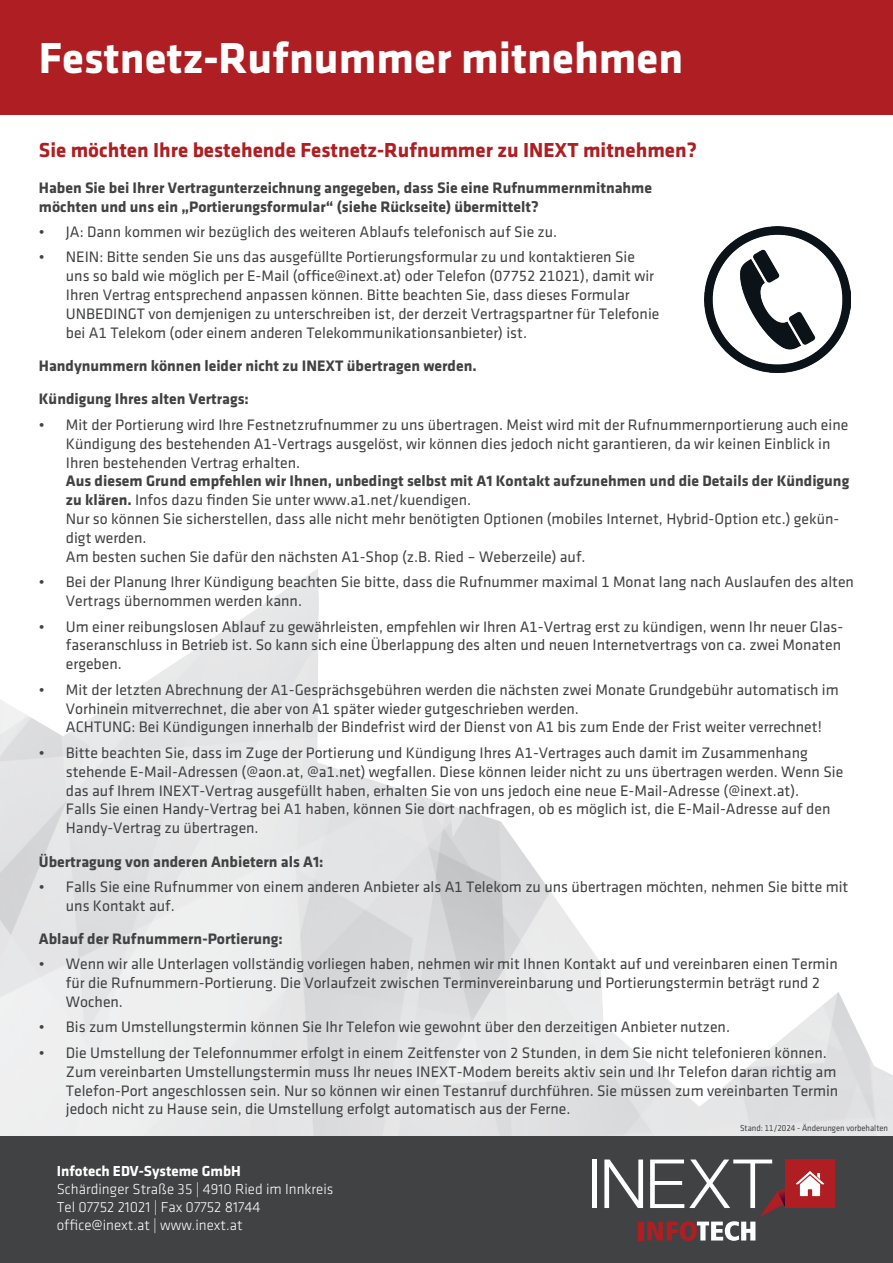
<style>
.page{position:relative;width:893px;height:1263px;background:#fff}
.page>*{position:absolute;margin:0;border:0;box-sizing:border-box;transform-origin:0 0}
.t1{font:700 45px "Klavika";color:#fff}
.t2{font:700 21px "Klavika";color:#af1e22}
.t3{font:15.75px/18.9px "Klavika Regular TF";color:#414243}
.t4{font:700 15.75px/18.9px "Klavika";color:#414243}
.t5{font:300 15px/18px "Klavika";color:#fff}
.t6{font:700 15px "Klavika";color:#fff}
.t7{font:9px "Klavika Regular TF";color:#414243;scale:.94 1}
.s1{font-family:"Klavika";font-weight:700}
</style>
<div class="page">
<div style="left:0;top:1136px;width:893px;height:127px;background:#414243"></div>
<div style="left:592px;top:1159px;width:5px;height:49px;background:#fff"></div>
<div style="left:785px;top:1159px;width:49px;height:49px;background:#af1e22"></div>
<svg style="left:604px;top:1159px;width:220px;height:82px"></svg>
<div style="left:1px;top:0;width:892px;height:115px;background:#af1e22"></div>
<img style="left:705px;top:227px;width:146px;height:146px">
<h1 class="t1" style="left:39px;top:33px;width:646px">Festnetz-Rufnummer mitnehmen</h1>
<h2 class="t2" style="left:39px;top:138px;width:659px">Sie möchten Ihre bestehende Festnetz-Rufnummer zu INEXT mitnehmen?</h2>
<p class="t4" style="left:39px;top:178px;width:615px">Haben Sie bei Ihrer Vertragunterzeichnung angegeben, dass Sie eine Rufnummernmitnahme möchten und uns ein „Portierungsformular“ (siehe Rückseite) übermittelt?</p>
<p class="t3" style="left:39px;top:222px;width:520px">• JA: Dann kommen wir bezüglich des weiteren Ablaufs telefonisch auf Sie zu.</p>
<p class="t3" style="left:66px;top:248px;width:595px;text-indent:-27px">• NEIN: Bitte senden Sie uns das ausgefüllte Portierungsformular zu und kontaktieren Sie uns so bald wie möglich per E-Mail (office@inext.at) oder Telefon (07752 21021), damit wir Ihren Vertrag entsprechend anpassen können. Bitte beachten Sie, dass dieses Formular UNBEDINGT von demjenigen zu unterschreiben ist, der derzeit Vertragspartner für Telefonie bei A1 Telekom (oder einem anderen Telekommunikationsanbieter) ist.</p>
<p class="t4" style="left:39px;top:349px;width:439px;line-height:33.3px">Handynummern können leider nicht zu INEXT übertragen werden.<br>Kündigung Ihres alten Vertrags:</p>
<p class="t3" style="left:66px;top:415px;width:784px;text-indent:-27px">• Mit der Portierung wird Ihre Festnetzrufnummer zu uns übertragen. Meist wird mit der Rufnummernportierung auch eine<br>Kündigung des bestehenden A1-Vertrags ausgelöst, wir können dies jedoch nicht garantieren, da wir keinen Einblick in<br>Ihren bestehenden Vertrag erhalten.</p>
<p class="t4" style="left:66px;top:472px;width:785px">Aus diesem Grund empfehlen wir Ihnen, unbedingt selbst mit A1 Kontakt aufzunehmen und die Details der Kündigung</p>
<p class="t3" style="left:66px;top:491px;width:775px"><span class="s1">zu klären.</span> Infos dazu finden Sie unter www.a1.net/kuendigen.<br>Nur so können Sie sicherstellen, dass alle nicht mehr benötigten Optionen (mobiles Internet, Hybrid-Option etc.) gekün&shy;digt werden.<br>Am besten suchen Sie dafür den nächsten A1-Shop (z.B. Ried – Weberzeile) auf.</p>
<p class="t3" style="left:66px;top:573px;width:790px;text-indent:-27px">• Bei der Planung Ihrer Kündigung beachten Sie bitte, dass die Rufnummer maximal 1 Monat lang nach Auslaufen des alten<br>Vertrags übernommen werden kann.</p>
<p class="t3" style="left:66px;top:617px;width:779px;text-indent:-27px">• Um einer reibungslosen Ablauf zu gewährleisten, empfehlen wir Ihren A1-Vertrag erst zu kündigen, wenn Ihr neuer Glas&shy;faseranschluss in Betrieb ist. So kann sich eine Überlappung des alten und neuen Internetvertrags von ca. zwei Monaten ergeben.</p>
<p class="t3" style="left:66px;top:680px;width:774px;text-indent:-27px">• Mit der letzten Abrechnung der A1-Gesprächsgebühren werden die nächsten zwei Monate Grundgebühr automatisch im<br>Vorhinein mitverrechnet, die aber von A1 später wieder gutgeschrieben werden.<br>ACHTUNG: Bei Kündigungen innerhalb der Bindefrist wird der Dienst von A1 bis zum Ende der Frist weiter verrechnet!</p>
<p class="t3" style="left:66px;top:743px;width:779px;text-indent:-27px">• Bitte beachten Sie, dass im Zuge der Portierung und Kündigung Ihres A1-Vertrages auch damit im Zusammenhang stehende E-Mail-Adressen (@aon.at, @a1.net) wegfallen. Diese können leider nicht zu uns übertragen werden. Wenn Sie das auf Ihrem INEXT-Vertrag ausgefüllt haben, erhalten Sie von uns jedoch eine neue E-Mail-Adresse (@inext.at).<br>Falls Sie einen Handy-Vertrag bei A1 haben, können Sie dort nachfragen, ob es möglich ist, die E-Mail-Adresse auf den Handy-Vertrag zu übertragen.</p>
<p class="t4" style="left:39px;top:852px;width:286px">Übertragung von anderen Anbietern als A1:</p>
<p class="t3" style="left:66px;top:877px;width:784px;text-indent:-27px">• Falls Sie eine Rufnummer von einem anderen Anbieter als A1 Telekom zu uns übertragen möchten, nehmen Sie bitte mit uns Kontakt auf.</p>
<p class="t4" style="left:39px;top:929px;width:245px">Ablauf der Rufnummern-Portierung:</p>
<p class="t3" style="left:66px;top:955px;width:773px;text-indent:-27px">• Wenn wir alle Unterlagen vollständig vorliegen haben, nehmen wir mit Ihnen Kontakt auf und vereinbaren einen Termin für die Rufnummern-Portierung. Die Vorlaufzeit zwischen Terminvereinbarung und Portierungstermin beträgt rund 2<br>Wochen.</p>
<p class="t3" style="left:39px;top:1018px;width:693px">• Bis zum Umstellungstermin können Sie Ihr Telefon wie gewohnt über den derzeitigen Anbieter nutzen.</p>
<p class="t3" style="left:66px;top:1043px;width:774px;text-indent:-27px">• Die Umstellung der Telefonnummer erfolgt in einem Zeitfenster von 2 Stunden, in dem Sie nicht telefonieren können.<br>Zum vereinbarten Umstellungstermin muss Ihr neues INEXT-Modem bereits aktiv sein und Ihr Telefon daran richtig am Telefon-Port angeschlossen sein. Nur so können wir einen Testanruf durchführen. Sie müssen zum vereinbarten Termin jedoch nicht zu Hause sein, die Umstellung erfolgt automatisch aus der Ferne.</p>
<p class="t7" style="left:740px;top:1123px;width:159px">Stand: 11/2024 - Änderungen vorbehalten</p>
<p class="t6" style="left:57px;top:1163px;width:186px">Infotech EDV-Systeme GmbH</p>
<p class="t5" style="left:57px;top:1180px;width:278px">Schärdinger Straße 35 | 4910 Ried im Innkreis<br>Tel 07752 21021 | Fax 07752 81744 office@inext.at | www.inext.at</p>
</div>
